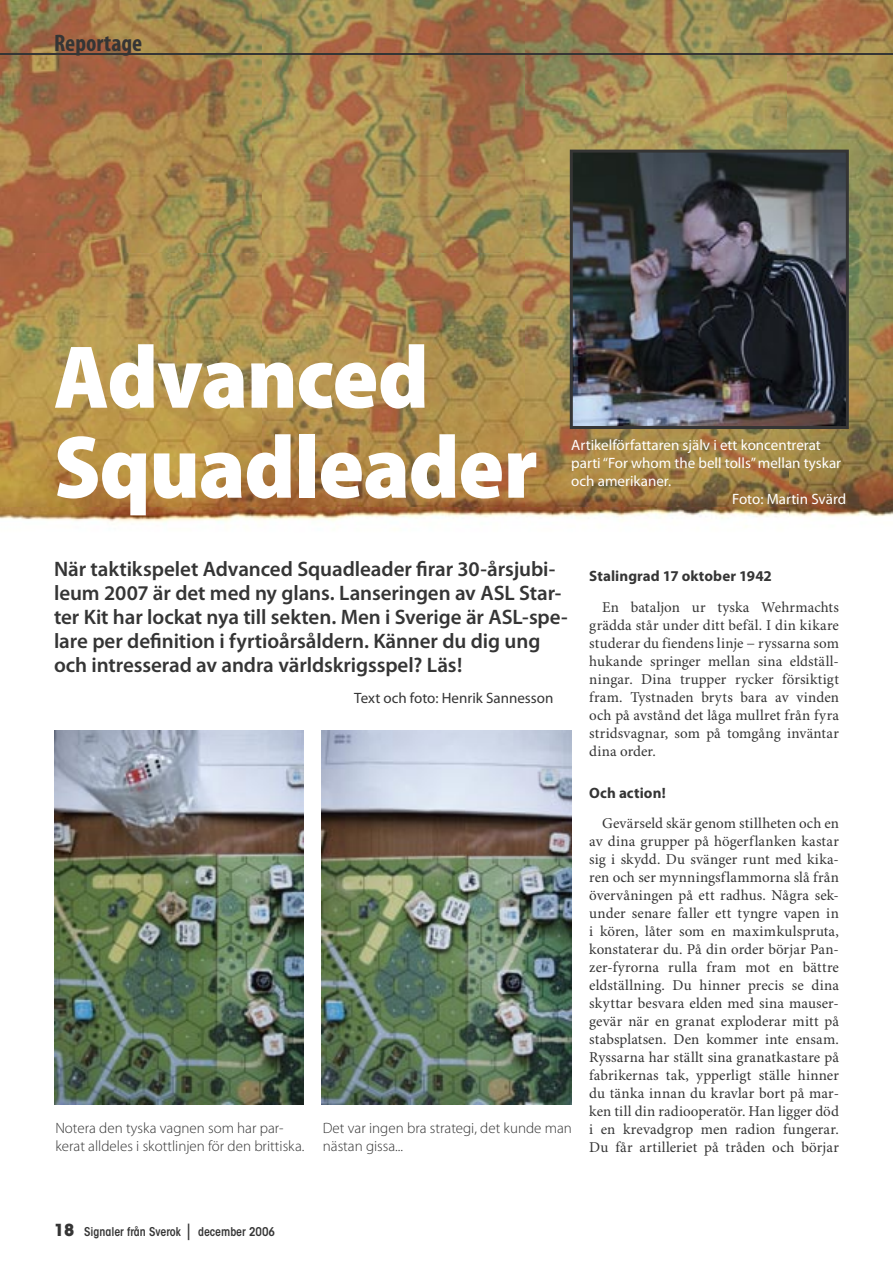
<style>
.page{position:relative;width:893px;height:1263px;background:#fff}
.page>*{position:absolute;margin:0;border:0;box-sizing:border-box;transform-origin:0 0}
.t1{font:900 semi-condensed 90px/90px "Myriad Pro";letter-spacing:-.01em;color:#fff}
.t2{font:700 condensed 24px "Myriad Pro";color:#353535}
.t3{font:600 21px/24px "Myriad Pro";letter-spacing:-.005em;color:#353535}
.t4{font:15px/18px "Minion Pro";letter-spacing:.01em;color:#353535;text-align:justify}
.t5{font:300 15px/18px "Myriad Pro";color:#353535}
.t6{font:15px "Myriad Pro";color:#fff}
.t7{font:700 15px "Myriad Pro";letter-spacing:.005em;color:#353535}
.t8{font:15px "Myriad Pro";color:#353535}
.t9{font:600 condensed 12px "ITC Avant Garde Std";color:#353535}
.s1{font-weight:700;font-stretch:normal;font-size:16.5px}
.s2{font-weight:400;font-stretch:normal;font-size:16.5px}
</style>
<div class="page">
<img style="left:0;top:0;width:893px;height:527px">
<hr style="left:0;top:53px;width:893px;height:2px;background:#353535">
<img style="left:54px;top:730px;width:250px;height:374px">
<img style="left:322px;top:730px;width:249px;height:374px">
<img style="left:570px;top:150px;width:279px;height:279px">
<h2 class="t2" style="left:54px;top:30px;width:90px">Reportage</h2>
<h1 class="t1" style="left:54px;top:333px;width:485px">Advanced<br>Squadleader</h1>
<p class="t6" style="left:571px;top:436px;width:251px">Artikelförfattaren själv i ett koncentrerat</p>
<p class="t6" style="left:571px;top:454px;width:271px">parti “For whom the bell tolls” mellan tyskar</p>
<p class="t6" style="left:571px;top:472px;width:101px">och amerikaner.</p>
<p class="t6" style="left:732px;top:490px;width:115px">Foto: Martin Svärd</p>
<p class="t3" style="left:54px;top:557px;width:515px">När taktikspelet Advanced Squadleader firar 30-årsjubi&shy;leum 2007 är det med ny glans. Lanseringen av ASL Star&shy;ter Kit har lockat nya till sekten. Men i Sverige är ASL-spe&shy;lare per definition i fyrtioårsåldern. Känner du dig ung och intresserad av andra världskrigsspel? Läs!</p>
<p class="t8" style="left:354px;top:690px;width:201px">Text och foto: Henrik Sannesson</p>
<p class="t5" style="left:55px;top:1119px;width:251px">Notera den tyska vagnen som har par&shy;kerat alldeles i skottlinjen för den brittiska.</p>
<p class="t5" style="left:323px;top:1119px;width:251px">Det var ingen bra strategi, det kunde man nästan gissa...</p>
<p class="t7" style="left:589px;top:568px;width:184px">Stalingrad 17 oktober 1942</p>
<p class="t4" style="left:589px;top:599px;width:251px;text-indent:13px">En bataljon ur tyska Wehrmachts grädda står under ditt befäl. I din kikare studerar du fiendens linje − ryssarna som hukande springer mellan sina eldställ&shy;ningar. Dina trupper rycker försiktigt fram. Tystnaden bryts bara av vinden och på avstånd det låga mullret från fyra stridsvagnar, som på tomgång inväntar dina order.</p>
<p class="t7" style="left:589px;top:785px;width:78px">Och action!</p>
<p class="t4" style="left:589px;top:815px;width:251px;text-indent:13px">Gevärseld skär genom stillheten och en av dina grupper på högerflanken kastar sig i skydd. Du svänger runt med kika&shy;ren och ser mynningsflammorna slå från övervåningen på ett radhus. Några sek&shy;under senare faller ett tyngre vapen in i kören, låter som en maximkulspruta, konstaterar du. På din order börjar Pan&shy;zer-fyrorna rulla fram mot en bättre eldställning. Du hinner precis se dina skyttar besvara elden med sina mauser&shy;gevär när en granat exploderar mitt på stabsplatsen. Den kommer inte ensam.<br>Ryssarna har ställt sina granatkastare på fabrikernas tak, ypperligt ställe hinner du tänka innan du kravlar bort på mar&shy;ken till din radiooperatör. Han ligger död i en krevadgrop men radion fungerar.<br>Du får artilleriet på tråden och börjar</p>
<p class="t9" style="left:54px;top:1224px;width:223px"><span class="s1">18</span> Signaler från Sverok <span class="s2">|</span> december 2006</p>
</div>
